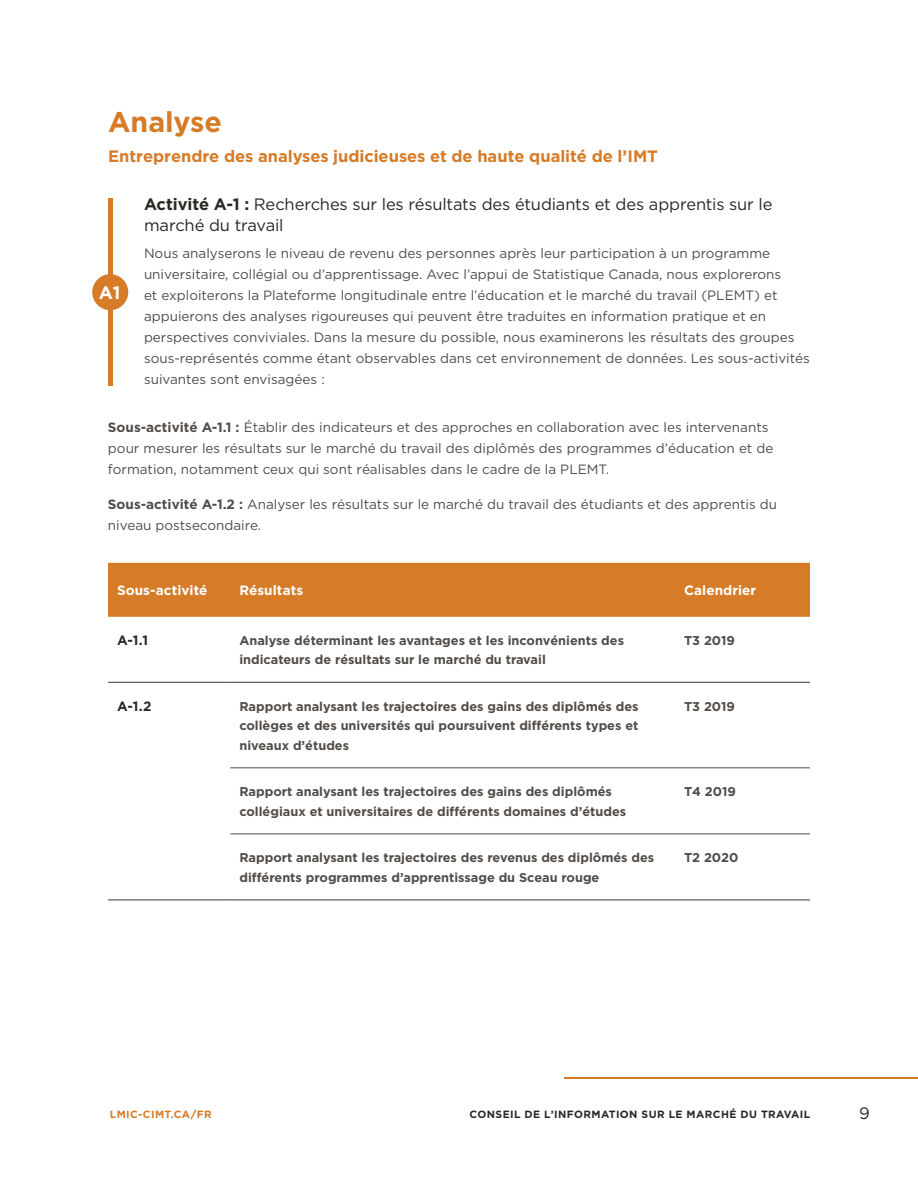
<style>
.page{position:relative;width:918px;height:1188px;background:#fff}
.page>*{position:absolute;margin:0;border:0;box-sizing:border-box;transform-origin:0 0}
.t1{font:700 28.5px "Gotham HTF";color:#d67b27}
.t2{font:700 18px "Gotham HTF";color:#fff}
.t3{font:16.5px/21px "Gotham HTF";letter-spacing:-.01em;color:#2b2824}
.t4{font:700 16.5px "Gotham HTF";letter-spacing:-.005em;color:#d67b27}
.t5{font:13.5px/21px "Gotham HTF";color:#514c48}
.t6{font:700 13.5px "Gotham HTF";letter-spacing:.005em;color:#fff}
.t7{font:700 13.5px "Gotham HTF";color:#2b2824}
.t8{font:700 12.75px/19.5px "Gotham HTF";color:#514c48}
.t9{font:700 10.5px "Gotham HTF";letter-spacing:.04em;color:#2b2824}
.t10{font:700 10.5px "Gotham HTF";letter-spacing:.04em;color:#d67b27}
.s1{font-weight:700}
</style>
<div class="page">
<hr style="left:565px;top:1077px;width:353px;height:2px;background:#d67b27">
<div style="left:108px;top:563px;width:702px;height:54px;background:#d67b27"></div>
<hr style="left:108px;top:682px;width:122px;height:1px;background:#514c48">
<hr style="left:230px;top:682px;width:445px;height:1px;background:#514c48">
<hr style="left:108px;top:899px;width:122px;height:1px;background:#514c48">
<hr style="left:230px;top:899px;width:445px;height:1px;background:#514c48">
<hr style="left:675px;top:682px;width:135px;height:1px;background:#514c48">
<hr style="left:675px;top:899px;width:135px;height:1px;background:#514c48">
<hr style="left:230px;top:768px;width:445px;height:1px;background:#514c48">
<hr style="left:675px;top:768px;width:135px;height:1px;background:#514c48">
<hr style="left:230px;top:834px;width:445px;height:1px;background:#514c48">
<hr style="left:675px;top:834px;width:135px;height:1px;background:#514c48">
<hr style="left:108px;top:198px;width:4px;height:188px;background:#d67b27">
<div style="left:92px;top:274px;width:36px;height:36px;background:#d67b27;border-radius:50%"></div>
<h1 class="t1" style="left:108px;top:105px;width:115px">Analyse</h1>
<p class="t4" style="left:108px;top:146px;width:551px">Entreprendre des analyses judicieuses et de haute qualité de l’IMT</p>
<p class="t3" style="left:144px;top:193px;width:630px"><span class="s1">Activité A-1 :</span> Recherches sur les résultats des étudiants et des apprentis sur le marché du travail</p>
<p class="t5" style="left:144px;top:243px;width:668px">Nous analyserons le niveau de revenu des personnes après leur participation à un programme universitaire, collégial ou d’apprentissage. Avec l’appui de Statistique Canada, nous explorerons<br>et exploiterons la Plateforme longitudinale entre l’éducation et le marché du travail (PLEMT) et appuierons des analyses rigoureuses qui peuvent être traduites en information pratique et en perspectives conviviales. Dans la mesure du possible, nous examinerons les résultats des groupes sous-représentés comme étant observables dans cet environnement de données. Les sous-activités suivantes sont envisagées :</p>
<p class="t5" style="left:108px;top:417px;width:667px"><span class="s1">Sous-activité A-1.1 :</span> Établir des indicateurs et des approches en collaboration avec les intervenants pour mesurer les résultats sur le marché du travail des diplômés des programmes d’éducation et de formation, notamment ceux qui sont réalisables dans le cadre de la PLEMT.</p>
<p class="t5" style="left:108px;top:493px;width:671px"><span class="s1">Sous-activité A-1.2 :</span> Analyser les résultats sur le marché du travail des étudiants et des apprentis du niveau postsecondaire.</p>
<h2 class="t2" style="left:99px;top:282px;width:23px">A1</h2>
<p class="t6" style="left:117px;top:583px;width:92px">Sous-activité</p>
<p class="t6" style="left:239px;top:583px;width:65px">Résultats</p>
<p class="t6" style="left:684px;top:583px;width:74px">Calendrier</p>
<p class="t7" style="left:117px;top:633px;width:33px">A-1.1</p>
<p class="t8" style="left:239px;top:630px;width:386px">Analyse déterminant les avantages et les inconvénients des indicateurs de résultats sur le marché du travail</p>
<p class="t8" style="left:684px;top:630px;width:53px">T3 2019</p>
<p class="t7" style="left:117px;top:699px;width:36px">A-1.2</p>
<p class="t8" style="left:239px;top:696px;width:401px;text-align:justify">Rapport analysant les trajectoires des gains des diplômés des collèges et des universités qui poursuivent différents types et niveaux d’études</p>
<p class="t8" style="left:684px;top:696px;width:53px">T3 2019</p>
<p class="t8" style="left:239px;top:782px;width:388px">Rapport analysant les trajectoires des gains des diplômés collégiaux et universitaires de différents domaines d’études</p>
<p class="t8" style="left:684px;top:782px;width:53px">T4 2019</p>
<p class="t8" style="left:239px;top:848px;width:416px">Rapport analysant les trajectoires des revenus des diplômés des différents programmes d’apprentissage du Sceau rouge</p>
<p class="t8" style="left:684px;top:848px;width:56px">T2 2020</p>
<p class="t10" style="left:110px;top:1109px;width:103px">LMIC-CIMT.CA/FR</p>
<p class="t9" style="left:470px;top:1109px;width:342px">CONSEIL DE L’INFORMATION SUR LE MARCHÉ DU TRAVAIL</p>
<p class="t3" style="left:859px;top:1103px;width:12px">9</p>
</div>
